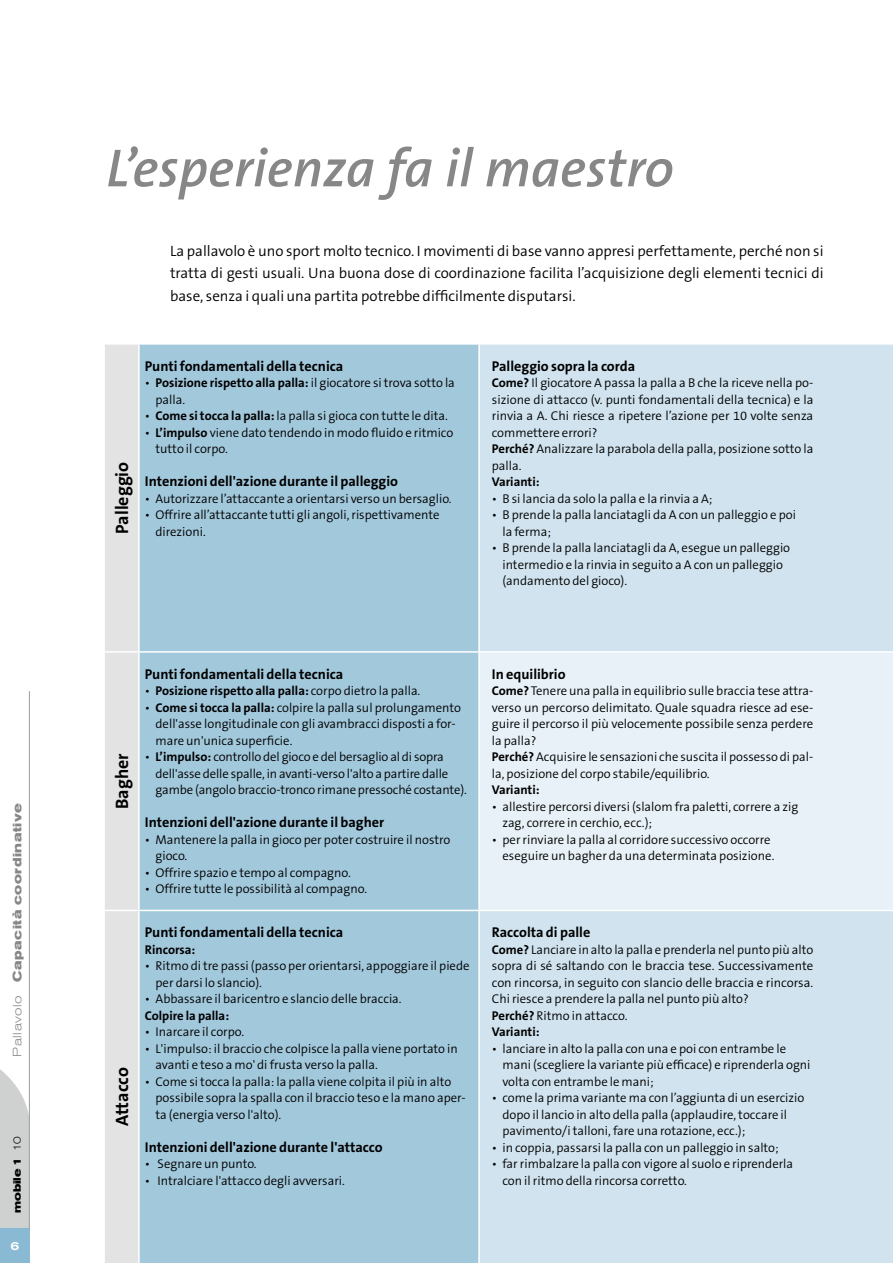
<style>
.page{position:relative;width:893px;height:1263px;background:#fff}
.page>*{position:absolute;margin:0;border:0;box-sizing:border-box;transform-origin:0 0}
.t1{font:italic 600 54px "The Sans B6";color:#868786}
.t2{font:700 18px "The Sans B7";color:#000}
.t3{font:300 15px/22.5px "The Sans B4";color:#000;text-align:justify}
.t4{font:700 14.25px "The Sans B7";color:#000}
.t5{font:300 12.75px/16.5px "The Sans B4";color:#000}
.t6{font:700 12.75px "The Sans B7";color:#000}
.t7{font:700 expanded 12px "Akzidenz Grotesk BE";letter-spacing:.05em;color:#868786}
.t8{font:500 expanded 12px "Akzidenz Grotesk BE";color:#fff}
.t9{font:700 expanded 10.5px "Akzidenz Grotesk BE";color:#000}
.s1{font-weight:300}
.s2{font-family:"The Sans B4";font-weight:300}
.s3{font-family:"The Sans B7";font-weight:700}
</style>
<div class="page">
<svg style="left:0;top:1061px;width:29px;height:168px;background:#d5d6d6"></svg>
<div style="left:0;top:1229px;width:30px;height:34px;background:#8abad3"></div>
<hr style="left:29px;top:691px;width:1px;height:538px;background:#9c9c9d">
<div style="left:105px;top:345px;width:33px;height:918px;background:#e3e3e3"></div>
<div style="left:140px;top:345px;width:338px;height:918px;background:#a2c8dc"></div>
<div style="left:480px;top:345px;width:413px;height:918px;background:#d0e3ee"></div>
<div style="left:480px;top:653px;width:413px;height:257px;background:#e7f1f7"></div>
<hr style="left:105px;top:651px;width:34px;height:2px;background:#fff">
<hr style="left:139px;top:651px;width:340px;height:2px;background:#fff">
<hr style="left:105px;top:910px;width:34px;height:1px;background:#fff">
<hr style="left:139px;top:910px;width:340px;height:1px;background:#fff">
<hr style="left:479px;top:651px;width:340px;height:2px;background:#fff">
<hr style="left:819px;top:651px;width:74px;height:2px;background:#fff">
<hr style="left:479px;top:910px;width:340px;height:1px;background:#fff">
<hr style="left:819px;top:910px;width:74px;height:1px;background:#fff">
<p class="t7" style="left:10px;top:1056px;width:255px;rotate:-90deg"><span class="s1">Pallavolo</span> Capacità coordinative</p>
<p class="t9" style="left:11px;top:1213px;width:79px;rotate:-90deg">mobile 1 <span class="s1">10</span></p>
<p class="t8" style="left:10px;top:1239px;width:10px">6</p>
<h1 class="t1" style="left:106px;top:140px;width:569px">L’esperienza fa il maestro</h1>
<p class="t3" style="left:170px;top:240px;width:655px">La pallavolo è uno sport molto tecnico. I movimenti di base vanno appresi perfettamente, perché non si tratta di gesti usuali. Una buona dose di coordinazione facilita l’acquisizione degli elementi tecnici di base, senza i quali una partita potrebbe difficilmente disputarsi.</p>
<h2 class="t2" style="left:113px;top:534px;width:73px;rotate:-90deg">Palleggio</h2>
<p class="t4" style="left:145px;top:359px;width:200px">Punti fondamentali della tecnica</p>
<p class="t6" style="left:145px;top:376px;width:312px"><span class="s2">•</span> Posizione rispetto alla palla: <span class="s2">il giocatore si trova sotto la</span></p>
<p class="t5" style="left:155px;top:392px;width:31px">palla.</p>
<p class="t5" style="left:145px;top:409px;width:305px">• <span class="s3">Come si tocca la palla:</span> la palla si gioca con tutte le dita.</p>
<p class="t5" style="left:155px;top:425px;width:299px;text-indent:-11px">• <span class="s3">L’impulso</span> viene dato tendendo in modo fluido e ritmico tutto il corpo.</p>
<p class="t4" style="left:145px;top:474px;width:255px">Intenzioni dell'azione durante il palleggio</p>
<p class="t5" style="left:145px;top:491px;width:308px">• Autorizzare l’attaccante a orientarsi verso un bersaglio.</p>
<p class="t5" style="left:155px;top:508px;width:285px;text-indent:-11px">• Offrire all’attaccante tutti gli angoli, rispettivamente direzioni.</p>
<p class="t4" style="left:492px;top:359px;width:145px">Palleggio sopra la corda</p>
<p class="t5" style="left:492px;top:376px;width:323px"><span class="s3">Come?</span> Il giocatore A passa la palla a B che la riceve nella po&shy;sizione di attacco (v. punti fondamentali della tecnica) e la rinvia a A. Chi riesce a ripetere l’azione per 10 volte senza commettere errori?<br><span class="s3">Perché?</span> Analizzare la parabola della palla, posizione sotto la palla.</p>
<p class="t6" style="left:492px;top:475px;width:49px">Varianti:</p>
<p class="t5" style="left:492px;top:491px;width:222px">• B si lancia da solo la palla e la rinvia a A;</p>
<p class="t5" style="left:502px;top:508px;width:295px;text-indent:-11px">• B prende la palla lanciatagli da A con un palleggio e poi la ferma;</p>
<p class="t5" style="left:502px;top:541px;width:289px;text-indent:-11px">• B prende la palla lanciatagli da A, esegue un palleggio intermedio e la rinvia in seguito a A con un palleggio (andamento del gioco).</p>
<h2 class="t2" style="left:113px;top:809px;width:57px;rotate:-90deg">Bagher</h2>
<h2 class="t2" style="left:113px;top:1126px;width:60px;rotate:-90deg">Attacco</h2>
<p class="t4" style="left:145px;top:666px;width:200px">Punti fondamentali della tecnica</p>
<p class="t6" style="left:145px;top:684px;width:277px"><span class="s2">•</span> Posizione rispetto alla palla: <span class="s2">corpo dietro la palla.</span></p>
<p class="t5" style="left:156px;top:700px;width:307px;text-indent:-11px">• <span class="s3">Come si tocca la palla:</span> colpire la palla sul prolungamento dell'asse longitudinale con gli avambracci disposti a for&shy;mare un'unica superficie.</p>
<p class="t5" style="left:156px;top:750px;width:313px;text-indent:-11px">• <span class="s3">L’impulso:</span> controllo del gioco e del bersaglio al di sopra dell'asse delle spalle, in avanti-verso l'alto a partire dalle gambe (angolo braccio-tronco rimane pressoché costante).</p>
<p class="t4" style="left:145px;top:815px;width:241px">Intenzioni dell'azione durante il bagher</p>
<p class="t5" style="left:156px;top:832px;width:296px;text-indent:-11px">• Mantenere la palla in gioco per poter costruire il nostro gioco.</p>
<p class="t5" style="left:145px;top:865px;width:207px">• Offrire spazio e tempo al compagno.</p>
<p class="t5" style="left:145px;top:882px;width:224px">• Offrire tutte le possibilità al compagno.</p>
<p class="t4" style="left:145px;top:925px;width:200px">Punti fondamentali della tecnica</p>
<p class="t6" style="left:145px;top:943px;width:52px">Rincorsa:</p>
<p class="t5" style="left:156px;top:959px;width:316px;text-indent:-11px">• Ritmo di tre passi (passo per orientarsi, appoggiare il piede per darsi lo slancio).</p>
<p class="t5" style="left:145px;top:992px;width:258px">• Abbassare il baricentro e slancio delle braccia.</p>
<p class="t6" style="left:145px;top:1009px;width:86px">Colpire la palla:</p>
<p class="t5" style="left:145px;top:1025px;width:101px">• Inarcare il corpo.</p>
<p class="t5" style="left:156px;top:1041px;width:304px;text-indent:-11px">• L'impulso: il braccio che colpisce la palla viene portato in avanti e teso a mo' di frusta verso la palla.</p>
<p class="t5" style="left:156px;top:1074px;width:312px;text-indent:-11px">• Come si tocca la palla: la palla viene colpita il più in alto possibile sopra la spalla con il braccio teso e la mano aper&shy;ta (energia verso l'alto).</p>
<p class="t4" style="left:145px;top:1139px;width:239px">Intenzioni dell'azione durante l'attacco</p>
<p class="t5" style="left:145px;top:1157px;width:113px">• Segnare un punto.</p>
<p class="t5" style="left:145px;top:1173px;width:201px">• Intralciare l'attacco degli avversari.</p>
<p class="t4" style="left:492px;top:666px;width:75px">In equilibrio</p>
<p class="t5" style="left:492px;top:684px;width:323px"><span class="s3">Come?</span> Tenere una palla in equilibrio sulle braccia tese attra&shy;verso un percorso delimitato. Quale squadra riesce ad ese&shy;guire il percorso il più velocemente possibile senza perdere la palla?<br><span class="s3">Perché?</span> Acquisire le sensazioni che suscita il possesso di pal&shy;la, posizione del corpo stabile/equilibrio.</p>
<p class="t6" style="left:492px;top:783px;width:49px">Varianti:</p>
<p class="t5" style="left:502px;top:799px;width:297px;text-indent:-11px">• allestire percorsi diversi (slalom fra paletti, correre a zig zag, correre in cerchio, ecc.);</p>
<p class="t5" style="left:502px;top:832px;width:273px;text-indent:-11px">• per rinviare la palla al corridore successivo occorre eseguire un bagher da una determinata posizione.</p>
<p class="t4" style="left:492px;top:925px;width:100px">Raccolta di palle</p>
<p class="t5" style="left:492px;top:942px;width:323px"><span class="s3">Come?</span> Lanciare in alto la palla e prenderla nel punto più alto sopra di sé saltando con le braccia tese. Successivamente con rincorsa, in seguito con slancio delle braccia e rincorsa.<br>Chi riesce a prendere la palla nel punto più alto?<br><span class="s3">Perché?</span> Ritmo in attacco.</p>
<p class="t6" style="left:492px;top:1025px;width:49px">Varianti:</p>
<p class="t5" style="left:502px;top:1041px;width:310px;text-indent:-11px">• lanciare in alto la palla con una e poi con entrambe le mani (scegliere la variante più efficace) e riprenderla ogni volta con entrambe le mani;</p>
<p class="t5" style="left:502px;top:1091px;width:303px;text-indent:-11px">• come la prima variante ma con l’aggiunta di un esercizio dopo il lancio in alto della palla (applaudire, toccare il pavimento/i talloni, fare una rotazione, ecc.);</p>
<p class="t5" style="left:492px;top:1140px;width:288px">• in coppia, passarsi la palla con un palleggio in salto;</p>
<p class="t5" style="left:502px;top:1157px;width:292px;text-indent:-11px">• far rimbalzare la palla con vigore al suolo e riprenderla con il ritmo della rincorsa corretto.</p>
</div>
